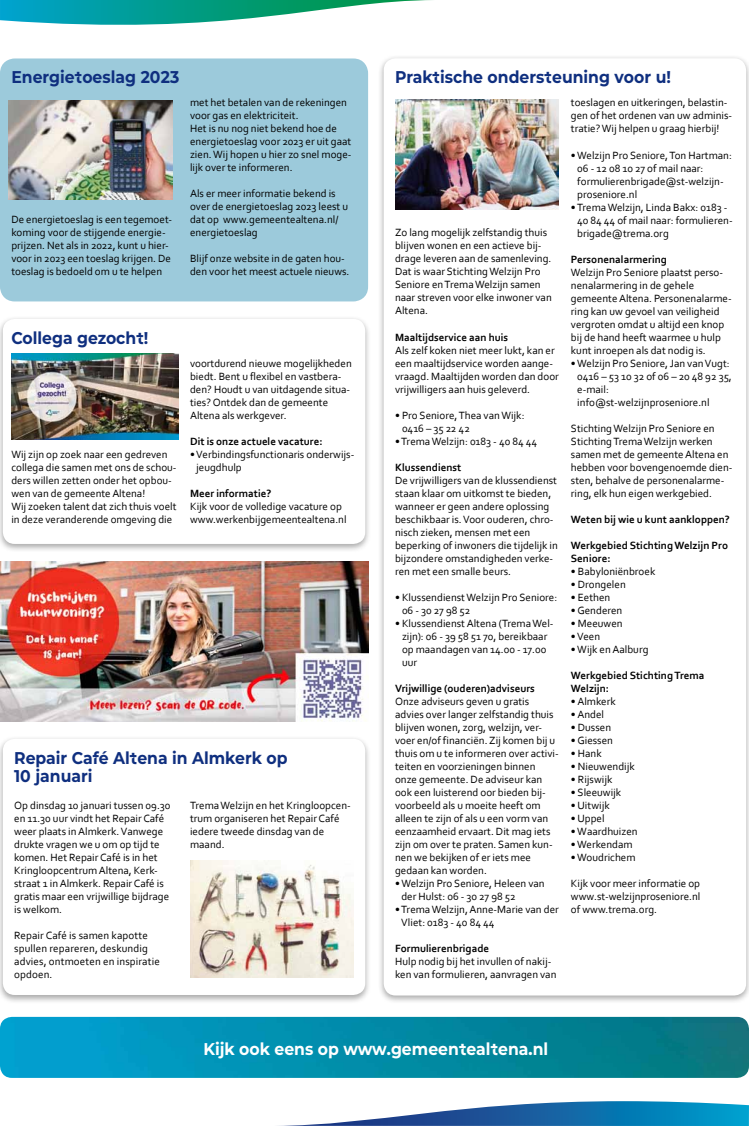
<style>
.page{position:relative;width:749px;height:1126px;background:#fff}
.page>*{position:absolute;margin:0;border:0;box-sizing:border-box;transform-origin:0 0}
.t1{font:700 17px/18px "Mont Altena";color:#0f2f7f}
.t2{font:700 17px "Mont Altena";color:#fff}
.t3{font:11px/13px "Corbel";color:#000}
.t4{font:700 11px/13px "Corbel";color:#000}
</style>
<div class="page">
<div style="left:0;top:735px;width:371px;height:268px;background:#000;opacity:.34"></div>
<div style="left:3px;top:738px;width:362px;height:256px;background:#fff;border-radius:12px"></div>
<img style="left:190px;top:860px;width:164px;height:117px">
<div style="left:377px;top:55px;width:371px;height:948px;background:#000;opacity:.34"></div>
<div style="left:383px;top:58px;width:363px;height:937px;background:#fff;border-radius:12px"></div>
<img style="left:395px;top:100px;width:163px;height:109px">
<div style="left:0;top:315px;width:371px;height:237px;background:#000;opacity:.34"></div>
<div style="left:3px;top:319px;width:362px;height:225px;background:#fff;border-radius:12px"></div>
<img style="left:11px;top:353px;width:167px;height:86px">
<div style="left:1px;top:60px;width:365px;height:240px;background:#9ccadb;border-radius:13px"></div>
<div style="left:0;top:58px;width:368px;height:243px;border:3px solid #9ccadb;border-radius:13px"></div>
<img style="left:9px;top:101px;width:163px;height:98px">
<svg style="left:0;top:0;width:432px;height:25px"></svg>
<svg style="left:306px;top:1101px;width:442px;height:24px"></svg>
<img style="left:0;top:1016px;width:748px;height:61px">
<img style="left:0;top:561px;width:368px;height:160px">
<h1 class="t1" style="left:11px;top:68px;width:169px">Energietoeslag 2023</h1>
<p class="t3" style="left:11px;top:213px;width:162px">De energietoeslag is een tegemoet&shy;koming voor de stijgende energie&shy;prijzen. Net als in 2022, kunt u hier&shy;voor in 2023 een toeslag krijgen. De toeslag is bedoeld om u te helpen</p>
<p class="t3" style="left:190px;top:96px;width:163px">met het betalen van de rekeningen voor gas en elektriciteit.<br>Het is nu nog niet bekend hoe de energietoeslag voor 2023 er uit gaat zien. Wij hopen u hier zo snel moge&shy;lijk over te informeren.</p>
<p class="t3" style="left:190px;top:187px;width:159px">Als er meer informatie bekend is over de energietoeslag 2023 leest u dat op www.gemeentealtena.nl/ energietoeslag</p>
<p class="t3" style="left:190px;top:252px;width:161px">Blijf onze website in de gaten hou&shy;den voor het meest actuele nieuws.</p>
<h1 class="t1" style="left:11px;top:328px;width:139px">Collega gezocht!</h1>
<p class="t3" style="left:11px;top:447px;width:167px">Wij zijn op zoek naar een gedreven collega die samen met ons de schou&shy;ders willen zetten onder het opbou&shy;wen van de gemeente Altena!<br>Wij zoeken talent dat zich thuis voelt in deze veranderende omgeving die</p>
<p class="t3" style="left:190px;top:356px;width:163px">voortdurend nieuwe mogelijkheden biedt. Bent u flexibel en vastbera&shy;den? Houdt u van uitdagende situa&shy;ties? Ontdek dan de gemeente<br>Altena als werkgever.</p>
<p class="t4" style="left:190px;top:434px;width:134px">Dit is onze actuele vacature:</p>
<p class="t3" style="left:196px;top:447px;width:160px;text-indent:-6px">• Verbindingsfunctionaris onderwijs&shy;jeugdhulp</p>
<p class="t4" style="left:190px;top:486px;width:83px">Meer informatie?</p>
<p class="t3" style="left:190px;top:499px;width:158px">Kijk voor de volledige vacature op www.werkenbijgemeentealtena.nl</p>
<h1 class="t1" style="left:14px;top:747px;width:275px">Repair Café Altena in Almkerk op<br>10 januari</h1>
<p class="t3" style="left:14px;top:798px;width:158px">Op dinsdag 10 januari tussen 09.30 en 11.30 uur vindt het Repair Café weer plaats in Almkerk. Vanwege drukte vragen we u om op tijd te komen. Het Repair Café is in het<br>Kringloopcentrum Altena, Kerk&shy;straat 1 in Almkerk. Repair Café is gratis maar een vrijwillige bijdrage is welkom.</p>
<p class="t3" style="left:14px;top:928px;width:147px">Repair Café is samen kapotte spullen repareren, deskundig advies, ontmoeten en inspiratie opdoen.</p>
<p class="t3" style="left:190px;top:798px;width:162px">Trema Welzijn en het Kringloopcen&shy;trum organiseren het Repair Café iedere tweede dinsdag van de maand.</p>
<h1 class="t1" style="left:395px;top:67px;width:277px">Praktische ondersteuning voor u!</h1>
<p class="t3" style="left:395px;top:226px;width:158px">Zo lang mogelijk zelfstandig thuis blijven wonen en een actieve bij&shy;drage leveren aan de samenleving.<br>Dat is waar Stichting Welzijn Pro<br>Seniore en Trema Welzijn samen naar streven voor elke inwoner van<br>Altena.</p>
<p class="t4" style="left:395px;top:330px;width:115px">Maaltijdservice aan huis</p>
<p class="t3" style="left:395px;top:343px;width:165px">Als zelf koken niet meer lukt, kan er een maaltijdservice worden aange&shy;vraagd. Maaltijden worden dan door vrijwilligers aan huis geleverd.</p>
<p class="t3" style="left:402px;top:408px;width:124px;text-indent:-7px">• Pro Seniore, Thea van Wijk:<br>0416 – 35 22 42</p>
<p class="t3" style="left:395px;top:434px;width:143px">• Trema Welzijn: 0183 - 40 84 44</p>
<p class="t4" style="left:395px;top:460px;width:68px">Klussendienst</p>
<p class="t3" style="left:395px;top:473px;width:164px">De vrijwilligers van de klussendienst staan klaar om uitkomst te bieden, wanneer er geen andere oplossing beschikbaar is. Voor ouderen, chro&shy;nisch zieken, mensen met een beperking of inwoners die tijdelijk in bijzondere omstandigheden verke&shy;ren met een smalle beurs.</p>
<p class="t3" style="left:402px;top:590px;width:157px;text-indent:-7px">• Klussendienst Welzijn Pro Seniore:<br>06 - 30 27 98 52</p>
<p class="t3" style="left:402px;top:616px;width:153px;text-indent:-7px">• Klussendienst Altena (Trema Wel&shy;zijn): 06 - 39 58 51 70, bereikbaar op maandagen van 14.00 - 17.00 uur</p>
<p class="t4" style="left:395px;top:681px;width:141px">Vrijwillige (ouderen)adviseurs</p>
<p class="t3" style="left:395px;top:694px;width:165px">Onze adviseurs geven u gratis advies over langer zelfstandig thuis blijven wonen, zorg, welzijn, ver&shy;voer en/of financiën. Zij komen bij u thuis om u te informeren over activi&shy;teiten en voorzieningen binnen onze gemeente. De adviseur kan ook een luisterend oor bieden bij&shy;voorbeeld als u moeite heeft om alleen te zijn of als u een vorm van eenzaamheid ervaart. Dit mag iets zijn om over te praten. Samen kun&shy;nen we bekijken of er iets mee gedaan kan worden.</p>
<p class="t3" style="left:401px;top:876px;width:145px;text-indent:-6px">• Welzijn Pro Seniore, Heleen van der Hulst: 06 - 30 27 98 52</p>
<p class="t3" style="left:401px;top:902px;width:159px;text-indent:-6px">• Trema Welzijn, Anne-Marie van der<br>Vliet: 0183 - 40 84 44</p>
<p class="t4" style="left:395px;top:941px;width:96px">Formulierenbrigade</p>
<p class="t3" style="left:395px;top:954px;width:163px">Hulp nodig bij het invullen of nakij&shy;ken van formulieren, aanvragen van</p>
<p class="t3" style="left:570px;top:96px;width:163px">toeslagen en uitkeringen, belastin&shy;gen of het ordenen van uw adminis&shy;tratie? Wij helpen u graag hierbij!</p>
<p class="t3" style="left:577px;top:148px;width:156px;text-indent:-6px">• Welzijn Pro Seniore, Ton Hartman:<br>06 - 12 08 10 27 of mail naar: formulierenbrigade@st-welzijn&shy;proseniore.nl</p>
<p class="t3" style="left:577px;top:200px;width:157px;text-indent:-6px">• Trema Welzijn, Linda Bakx: 0183 -<br>40 84 44 of mail naar: formulieren&shy;brigade@trema.org</p>
<p class="t4" style="left:570px;top:252px;width:97px">Personenalarmering</p>
<p class="t3" style="left:570px;top:265px;width:162px">Welzijn Pro Seniore plaatst perso&shy;nenalarmering in de gehele gemeente Altena. Personenalarme&shy;ring kan uw gevoel van veiligheid vergroten omdat u altijd een knop bij de hand heeft waarmee u hulp kunt inroepen als dat nodig is.</p>
<p class="t3" style="left:577px;top:356px;width:156px;text-indent:-6px">• Welzijn Pro Seniore, Jan van Vugt:<br>0416 – 53 10 32 of 06 – 20 48 92 35, e-mail: info@st-welzijnproseniore.nl</p>
<p class="t3" style="left:570px;top:421px;width:163px">Stichting Welzijn Pro Seniore en<br>Stichting Trema Welzijn werken samen met de gemeente Altena en hebben voor bovengenoemde dien&shy;sten, behalve de personenalarme&shy;ring, elk hun eigen werkgebied.</p>
<p class="t4" style="left:570px;top:512px;width:160px">Weten bij wie u kunt aankloppen?</p>
<p class="t4" style="left:570px;top:538px;width:159px">Werkgebied Stichting Welzijn Pro<br>Seniore:</p>
<p class="t3" style="left:570px;top:564px;width:86px">• Babyloniënbroek</p>
<p class="t3" style="left:570px;top:577px;width:56px">• Drongelen</p>
<p class="t3" style="left:570px;top:590px;width:41px">• Eethen</p>
<p class="t3" style="left:570px;top:603px;width:53px">• Genderen</p>
<p class="t3" style="left:570px;top:616px;width:53px">• Meeuwen</p>
<p class="t3" style="left:570px;top:629px;width:31px">• Veen</p>
<p class="t3" style="left:570px;top:642px;width:79px">• Wijk en Aalburg</p>
<p class="t4" style="left:570px;top:668px;width:135px">Werkgebied Stichting Trema<br>Welzijn:</p>
<p class="t3" style="left:570px;top:694px;width:46px">• Almkerk</p>
<p class="t3" style="left:570px;top:707px;width:35px">• Andel</p>
<p class="t3" style="left:570px;top:720px;width:42px">• Dussen</p>
<p class="t3" style="left:570px;top:733px;width:44px">• Giessen</p>
<p class="t3" style="left:570px;top:746px;width:32px">• Hank</p>
<p class="t3" style="left:570px;top:759px;width:65px">• Nieuwendijk</p>
<p class="t3" style="left:570px;top:772px;width:43px">• Rijswijk</p>
<p class="t3" style="left:570px;top:785px;width:52px">• Sleeuwijk</p>
<p class="t3" style="left:570px;top:798px;width:40px">• Uitwijk</p>
<p class="t3" style="left:570px;top:811px;width:35px">• Uppel</p>
<p class="t3" style="left:570px;top:824px;width:68px">• Waardhuizen</p>
<p class="t3" style="left:570px;top:837px;width:63px">• Werkendam</p>
<p class="t3" style="left:570px;top:850px;width:66px">• Woudrichem</p>
<p class="t3" style="left:570px;top:876px;width:131px;text-align:justify">Kijk voor meer informatie op www.st-welzijnproseniore.nl of www.trema.org.</p>
<h1 class="t2" style="left:203px;top:1036px;width:346px">Kijk ook eens op www.gemeentealtena.nl</h1>
</div>
